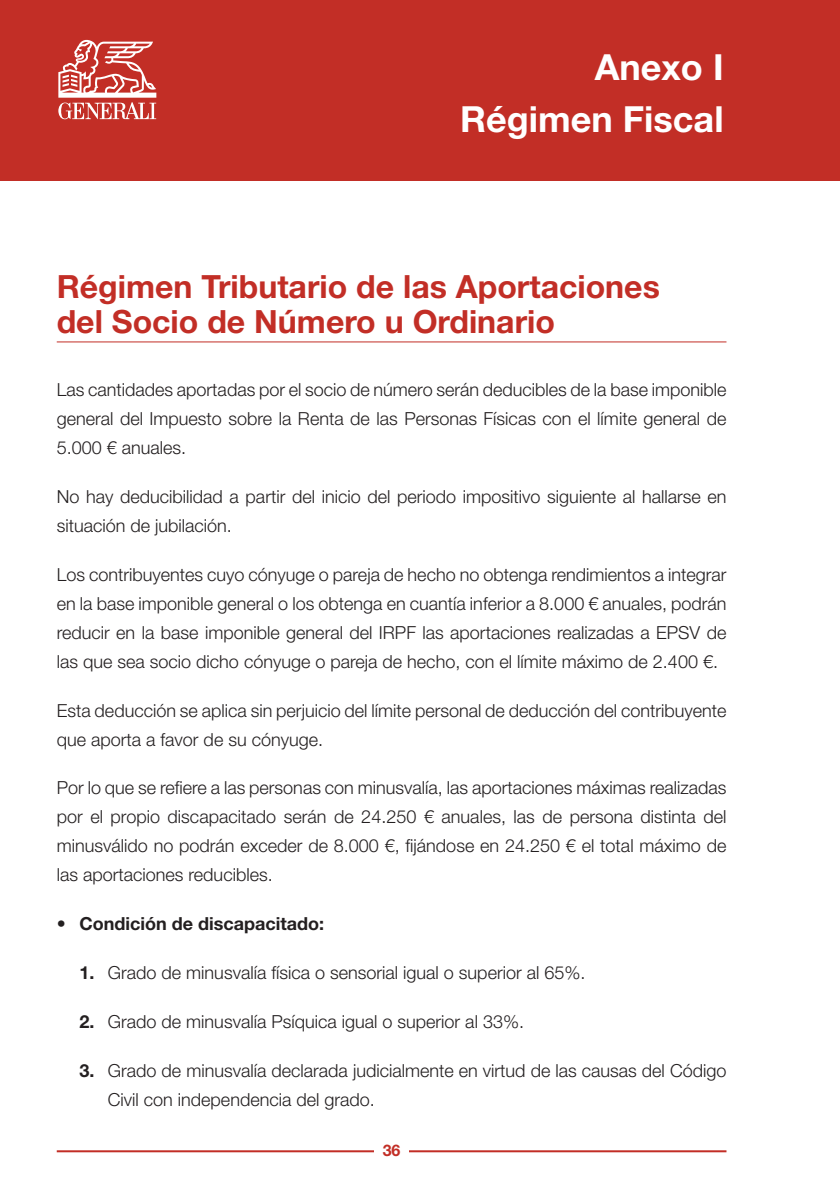
<style>
.page{position:relative;width:840px;height:1191px;background:#fff}
.page>*{position:absolute;margin:0;border:0;box-sizing:border-box;transform-origin:0 0}
.t1{font:700 36px/52px "Helvetica Neue LT Std";color:#fff;text-align:right}
.t2{font:700 32px/35px "Helvetica Neue LT Std";color:#c22e26}
.t3{font:300 18px/29px "Helvetica Neue LT Std";color:#231f20;text-align:justify}
.t4{font:700 18px "Helvetica Neue LT Std";color:#231f20}
.t5{font:700 16px "Helvetica Neue LT Std";color:#c22e26}
.s1{font-weight:700}
</style>
<div class="page">
<hr style="left:57px;top:1150px;width:669px;height:2px;background:#c22e26">
<div style="left:374px;top:1144px;width:34px;height:26px;background:#fff"></div>
<div style="left:0;top:0;width:839px;height:181px;background:#c22e26"></div>
<svg style="left:58px;top:39px;width:98px;height:80px"></svg>
<hr style="left:57px;top:341px;width:669px;height:1px;background:#c22e26">
<h1 class="t1" style="left:460px;top:41px;width:265px">Anexo I<br>Régimen Fiscal</h1>
<h2 class="t2" style="left:57px;top:268px;width:604px">Régimen Tributario de las Aportaciones del Socio de Número u Ordinario</h2>
<p class="t3" style="left:57px;top:375px;width:671px">Las cantidades aportadas por el socio de número serán deducibles de la base imponible general del Impuesto sobre la Renta de las Personas Físicas con el límite general de 5.000 € anuales.</p>
<p class="t3" style="left:57px;top:481px;width:671px">No hay deducibilidad a partir del inicio del periodo impositivo siguiente al hallarse en situación de jubilación.</p>
<p class="t3" style="left:57px;top:559px;width:671px">Los contribuyentes cuyo cónyuge o pareja de hecho no obtenga rendimientos a integrar en la base imponible general o los obtenga en cuantía inferior a 8.000 € anuales, podrán reducir en la base imponible general del IRPF las aportaciones realizadas a EPSV de las que sea socio dicho cónyuge o pareja de hecho, con el límite máximo de 2.400 €.</p>
<p class="t3" style="left:57px;top:695px;width:671px">Esta deducción se aplica sin perjuicio del límite personal de deducción del contribuyente que aporta a favor de su cónyuge.</p>
<p class="t3" style="left:57px;top:773px;width:671px">Por lo que se refiere a las personas con minusvalía, las aportaciones máximas realizadas por el propio discapacitado serán de 24.250 € anuales, las de persona distinta del minusválido no podrán exceder de 8.000 €, fijándose en 24.250 € el total máximo de las aportaciones reducibles.</p>
<p class="t4" style="left:57px;top:912px;width:269px">• Condición de discapacitado:</p>
<p class="t3" style="left:79px;top:958px;width:507px"><span class="s1">1.</span> Grado de minusvalía física o sensorial igual o superior al 65%.</p>
<p class="t3" style="left:79px;top:1006px;width:446px"><span class="s1">2.</span> Grado de minusvalía Psíquica igual o superior al 33%.</p>
<p class="t3" style="left:108px;top:1055px;width:619px;text-indent:-28px"><span class="s1">3.</span> Grado de minusvalía declarada judicialmente en virtud de las causas del Código<br>Civil con independencia del grado.</p>
<p class="t5" style="left:382px;top:1140px;width:19px">36</p>
</div>
